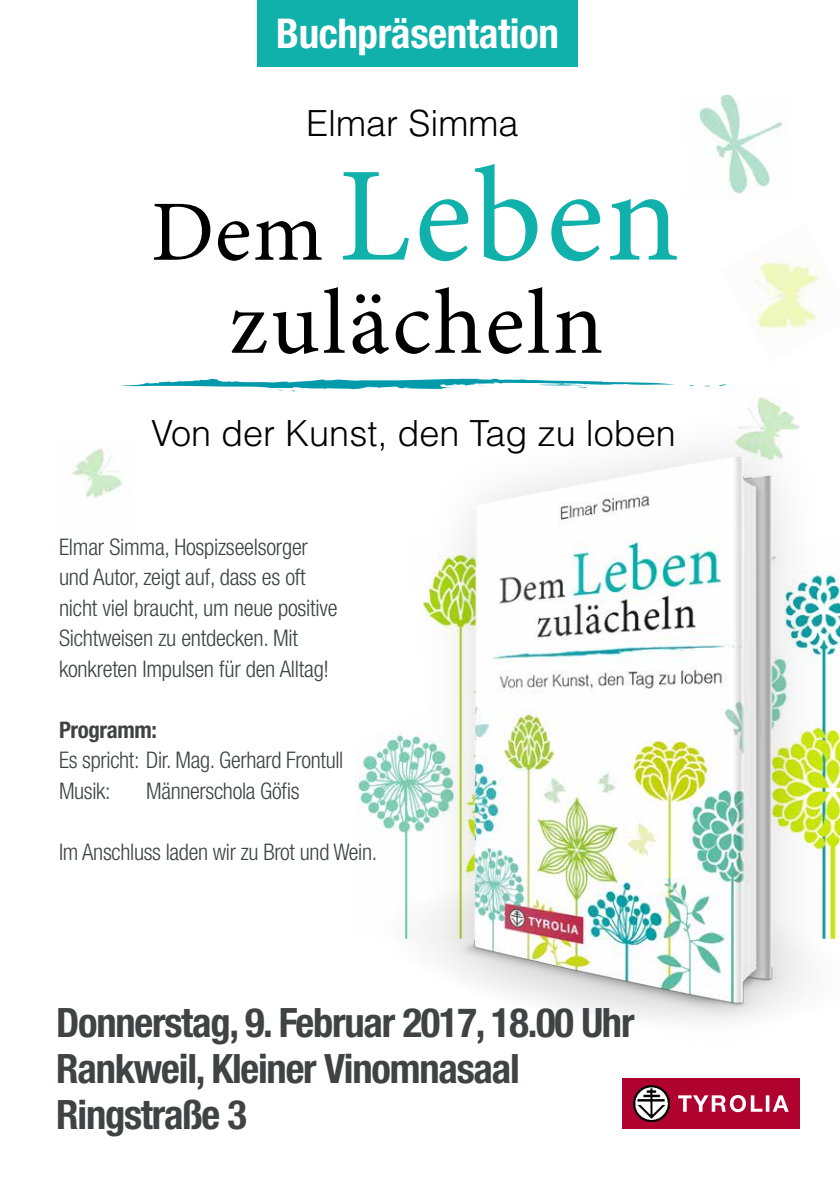
<style>
.page{position:relative;width:840px;height:1191px;background:#fff}
.page>*{position:absolute;margin:0;border:0;box-sizing:border-box;transform-origin:0 0}
.t1{font:134.4px "Minion Pro";letter-spacing:.025em;color:#10b0ab}
.t2{font:92.2px "Minion Pro";letter-spacing:.03em;color:#000}
.t3{font:700 condensed 41px "Helvetica Neue LT Std";letter-spacing:-.01em;color:#fff}
.t4{font:700 condensed 40.6px/46px "Helvetica Neue LT Std";letter-spacing:-.03em;color:#3f4343}
.t5{font:300 36px "Helvetica";color:#000}
.t6{font:300 condensed 22.8px/30.6px "Helvetica Neue LT Std";letter-spacing:-.01em;color:#3f4343}
.t7{font:700 condensed 22.8px "Helvetica Neue LT Std";letter-spacing:-.015em;color:#3f4343}
.s1{font-size:86px;color:#000}
</style>
<div class="page">
<img style="left:72px;top:447px;width:52px;height:51px">
<img style="left:757px;top:397px;width:17px;height:6px">
<img style="left:751px;top:253px;width:68px;height:77px">
<img style="left:355px;top:574px;width:484px;height:298px">
<img style="left:698px;top:95px;width:85px;height:99px">
<div style="left:622px;top:1078px;width:177px;height:51px;background:#af022f"></div>
<svg style="left:678px;top:1095px;width:110px;height:17px"></svg>
<img style="left:633px;top:1085px;width:36px;height:36px">
<div style="left:257px;top:0;width:320px;height:67px;background:#10b0ab"></div>
<svg style="left:718px;top:384px;width:8px;height:2px"></svg>
<svg style="left:121px;top:378px;width:554px;height:14px"></svg>
<svg style="left:404px;top:872px;width:434px;height:67px"></svg>
<div style="left:419px;top:403px;width:409px;height:654px;background:#000;opacity:.13"></div>
<img style="left:445px;top:417px;width:358px;height:623px">
<h3 class="t3" style="left:276px;top:9px;width:284px">Buchpräsentation</h3>
<h3 class="t5" style="left:306px;top:101px;width:213px">Elmar Simma</h3>
<h1 class="t1" style="left:151px;top:127px;width:530px"><span class="s1">Dem</span> Leben</h1>
<h2 class="t2" style="left:229px;top:261px;width:376px">zulächeln</h2>
<h3 class="t5" style="left:151px;top:411px;width:526px">Von der Kunst, den Tag zu loben</h3>
<p class="t6" style="left:59px;top:531px;width:280px">Elmar Simma, Hospizseelsorger und Autor, zeigt auf, dass es oft nicht viel braucht, um neue positive Sichtweisen zu entdecken. Mit konkreten Impulsen für den Alltag!</p>
<p class="t7" style="left:59px;top:716px;width:100px">Programm:</p>
<p class="t6" style="left:59px;top:745px;width:286px">Es spricht: Dir. Mag. Gerhard Frontull<br>Musik:</p>
<p class="t6" style="left:146px;top:775px;width:155px">Männerschola Göfis</p>
<p class="t6" style="left:59px;top:836px;width:319px">Im Anschluss laden wir zu Brot und Wein.</p>
<h3 class="t4" style="left:56px;top:999px;width:579px">Donnerstag, 9. Februar 2017, 18.00 Uhr<br>Rankweil, Kleiner Vinomnasaal<br>Ringstraße 3</h3>
</div>
